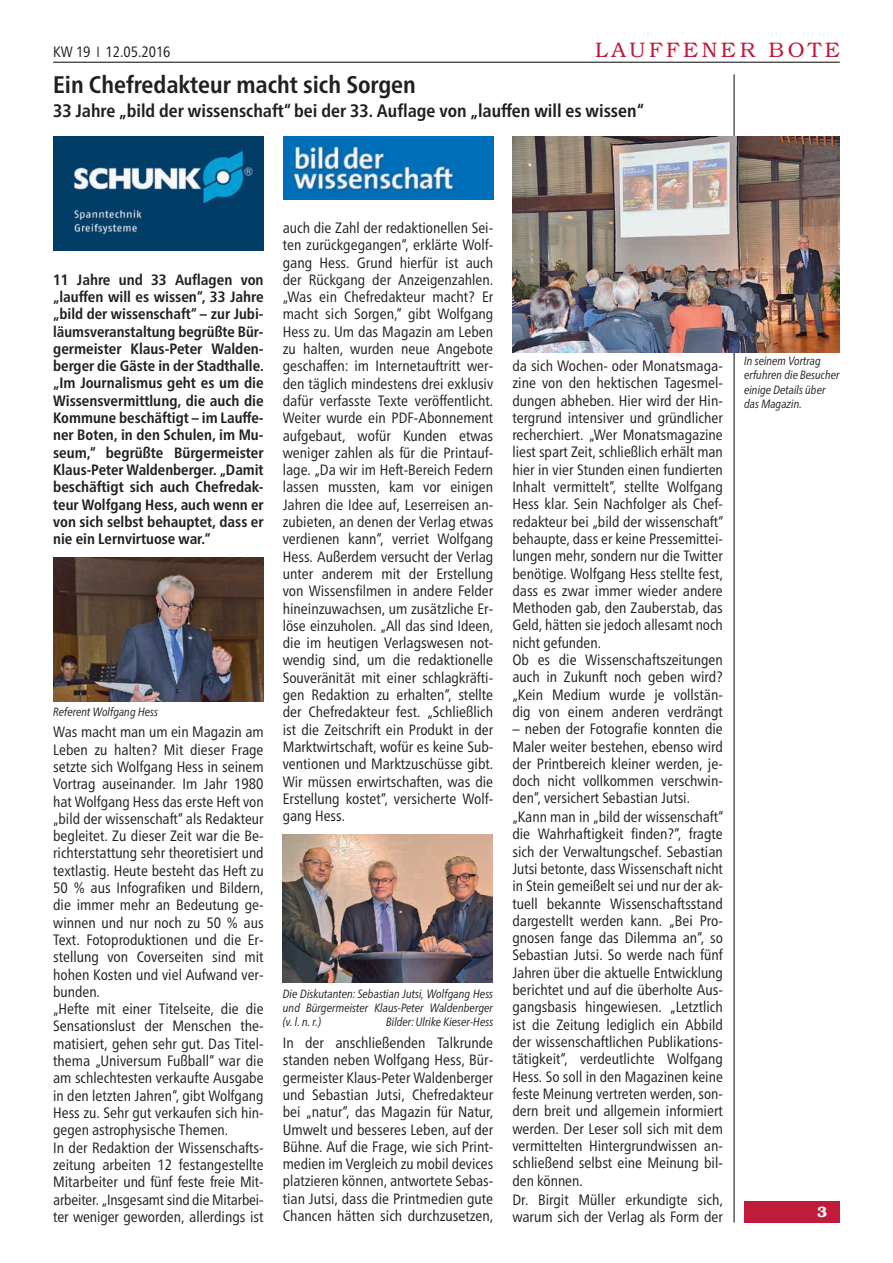
<style>
.page{position:relative;width:893px;height:1263px;background:#fff}
.page>*{position:absolute;margin:0;border:0;box-sizing:border-box;transform-origin:0 0}
.t1{font:700 condensed 24px "Frutiger Neue LTW1 G";color:#231f20}
.t2{font:300 21px "Bookman LT";letter-spacing:.17em;color:#c11b3b}
.t3{font:700 condensed 18px "Frutiger Neue LTW1 G";color:#231f20}
.t4{font:condensed 15px/17.2px "Frutiger Neue LTW1 G";color:#231f20}
.t5{font:700 condensed 15px/17.2px "Frutiger Neue LTW1 G";color:#231f20;text-align:justify}
.t6{font:600 15px "Bookman LT";color:#fff}
.t7{font:italic condensed 12px/14.2px "Frutiger Neue LTW1 G";color:#231f20;text-align:justify}
</style>
<div class="page">
<hr style="left:53px;top:62px;width:787px;height:1px;background:#231f20">
<hr style="left:733px;top:74px;width:2px;height:1148px;background:#231f20">
<div style="left:744px;top:1201px;width:96px;height:21px;background:#c11b3b"></div>
<img style="left:53px;top:557px;width:210px;height:144px">
<img style="left:283px;top:834px;width:210px;height:148px">
<img style="left:512px;top:136px;width:328px;height:217px">
<img style="left:54px;top:136px;width:210px;height:114px">
<img style="left:283px;top:136px;width:210px;height:64px">
<p class="t4" style="left:53px;top:42px;width:119px">KW 19 12.05.2016</p>
<h2 class="t2" style="left:595px;top:38px;width:246px">LAUFFENER BOTE</h2>
<h1 class="t1" style="left:53px;top:66px;width:364px">Ein Chefredakteur macht sich Sorgen</h1>
<p class="t3" style="left:53px;top:98px;width:592px">33 Jahre „bild der wissenschaft“ bei der 33. Auflage von „lauffen will es wissen“</p>
<p class="t5" style="left:53px;top:269px;width:212px">11 Jahre und 33 Auflagen von „lauffen will es wissen“, 33 Jahre „bild der wissenschaft“ – zur Jubi&shy;läumsveranstaltung begrüßte Bür&shy;germeister Klaus-Peter Walden&shy;berger die Gäste in der Stadthalle. „Im Journalismus geht es um die Wissensvermittlung, die auch die Kommune beschäftigt – im Lauffe&shy;ner Boten, in den Schulen, im Mu&shy;seum,“ begrüßte Bürgermeister Klaus-Peter Waldenberger. „Damit beschäftigt sich auch Chefredak&shy;teur Wolfgang Hess, auch wenn er von sich selbst behauptet, dass er nie ein Lernvirtuose war.“</p>
<p class="t7" style="left:53px;top:704px;width:106px">Referent Wolfgang Hess</p>
<p class="t4" style="left:53px;top:722px;width:212px">Was macht man um ein Magazin am Leben zu halten? Mit dieser Frage setzte sich Wolfgang Hess in seinem Vortrag auseinander. Im Jahr 1980 hat Wolfgang Hess das erste Heft von „bild der wissenschaft“ als Redakteur begleitet. Zu dieser Zeit war die Be&shy;richterstattung sehr theoretisiert und textlastig. Heute besteht das Heft zu 50 % aus Infografiken und Bildern, die immer mehr an Bedeutung ge&shy;winnen und nur noch zu 50 % aus Text. Fotoproduktionen und die Er&shy;stellung von Coverseiten sind mit hohen Kosten und viel Aufwand ver&shy;bunden.<br>„Hefte mit einer Titelseite, die die Sensationslust der Menschen the&shy;matisiert, gehen sehr gut. Das Titel&shy;thema „Universum Fußball“ war die am schlechtesten verkaufte Ausgabe in den letzten Jahren“, gibt Wolfgang Hess zu. Sehr gut verkaufen sich hin&shy;gegen astrophysische Themen.<br>In der Redaktion der Wissenschafts&shy;zeitung arbeiten 12 festangestellte Mitarbeiter und fünf feste freie Mit&shy;arbeiter. „Insgesamt sind die Mitarbei&shy;ter weniger geworden, allerdings ist</p>
<p class="t4" style="left:283px;top:218px;width:212px;text-align:justify">auch die Zahl der redaktionellen Sei&shy;ten zurückgegangen“, erklärte Wolf&shy;gang Hess. Grund hierfür ist auch der Rückgang der Anzeigenzahlen. „Was ein Chefredakteur macht? Er macht sich Sorgen,“ gibt Wolfgang Hess zu. Um das Magazin am Leben zu halten, wurden neue Angebote geschaffen: im Internetauftritt wer&shy;den täglich mindestens drei exklusiv dafür verfasste Texte veröffentlicht.<br>Weiter wurde ein PDF-Abonnement aufgebaut, wofür Kunden etwas weniger zahlen als für die Printauf&shy;lage. „Da wir im Heft-Bereich Federn lassen mussten, kam vor einigen Jahren die Idee auf, Leserreisen an&shy;zubieten, an denen der Verlag etwas verdienen kann“, verriet Wolfgang Hess. Außerdem versucht der Verlag unter anderem mit der Erstellung von Wissensfilmen in andere Felder hineinzuwachsen, um zusätzliche Er&shy;löse einzuholen. „All das sind Ideen, die im heutigen Verlagswesen not&shy;wendig sind, um die redaktionelle Souveränität mit einer schlagkräfti&shy;gen Redaktion zu erhalten“, stellte der Chefredakteur fest. „Schließlich ist die Zeitschrift ein Produkt in der Marktwirtschaft, wofür es keine Sub&shy;ventionen und Marktzuschüsse gibt.<br>Wir müssen erwirtschaften, was die Erstellung kostet“, versicherte Wolf&shy;gang Hess.</p>
<p class="t7" style="left:283px;top:986px;width:212px">Die Diskutanten: Sebastian Jutsi, Wolfgang Hess und Bürgermeister Klaus-Peter Waldenberger (v. l. n. r.)</p>
<p class="t7" style="left:386px;top:1014px;width:109px">Bilder: Ulrike Kieser-Hess</p>
<p class="t4" style="left:283px;top:1033px;width:212px;text-align:justify">In der anschließenden Talkrunde standen neben Wolfgang Hess, Bür&shy;germeister Klaus-Peter Waldenberger und Sebastian Jutsi, Chefredakteur bei „natur“, das Magazin für Natur, Umwelt und besseres Leben, auf der Bühne. Auf die Frage, wie sich Print&shy;medien im Vergleich zu mobil devices platzieren können, antwortete Sebas&shy;tian Jutsi, dass die Printmedien gute Chancen hätten sich durchzusetzen,</p>
<p class="t4" style="left:512px;top:356px;width:213px">da sich Wochen- oder Monatsmaga&shy;zine von den hektischen Tagesmel&shy;dungen abheben. Hier wird der Hin&shy;tergrund intensiver und gründlicher recherchiert. „Wer Monatsmagazine liest spart Zeit, schließlich erhält man hier in vier Stunden einen fundierten Inhalt vermittelt“, stellte Wolfgang Hess klar. Sein Nachfolger als Chef&shy;redakteur bei „bild der wissenschaft“ behaupte, dass er keine Pressemittei&shy;lungen mehr, sondern nur die Twitter benötige. Wolfgang Hess stellte fest, dass es zwar immer wieder andere Methoden gab, den Zauberstab, das Geld, hätten sie jedoch allesamt noch nicht gefunden.<br>Ob es die Wissenschaftszeitungen auch in Zukunft noch geben wird? „Kein Medium wurde je vollstän&shy;dig von einem anderen verdrängt</p>
<p class="t4" style="left:512px;top:719px;width:213px">– neben der Fotografie konnten die Maler weiter bestehen, ebenso wird der Printbereich kleiner werden, je&shy;doch nicht vollkommen verschwin&shy;den“, versichert Sebastian Jutsi. „Kann man in „bild der wissenschaft“ die Wahrhaftigkeit finden?“, fragte sich der Verwaltungschef. Sebastian Jutsi betonte, dass Wissenschaft nicht in Stein gemeißelt sei und nur der ak&shy;tuell bekannte Wissenschaftsstand dargestellt werden kann. „Bei Pro&shy;gnosen fange das Dilemma an“, so Sebastian Jutsi. So werde nach fünf Jahren über die aktuelle Entwicklung berichtet und auf die überholte Aus&shy;gangsbasis hingewiesen. „Letztlich ist die Zeitung lediglich ein Abbild der wissenschaftlichen Publikations&shy;tätigkeit“, verdeutlichte Wolfgang Hess. So soll in den Magazinen keine feste Meinung vertreten werden, son&shy;dern breit und allgemein informiert werden. Der Leser soll sich mit dem vermittelten Hintergrundwissen an&shy;schließend selbst eine Meinung bil&shy;den können.<br>Dr. Birgit Müller erkundigte sich, warum sich der Verlag als Form der</p>
<p class="t7" style="left:744px;top:353px;width:97px;text-align:left">In seinem Vortrag erfuhren die Besucher einige Details über das Magazin.</p>
<p class="t6" style="left:817px;top:1203px;width:11px">3</p>
</div>
